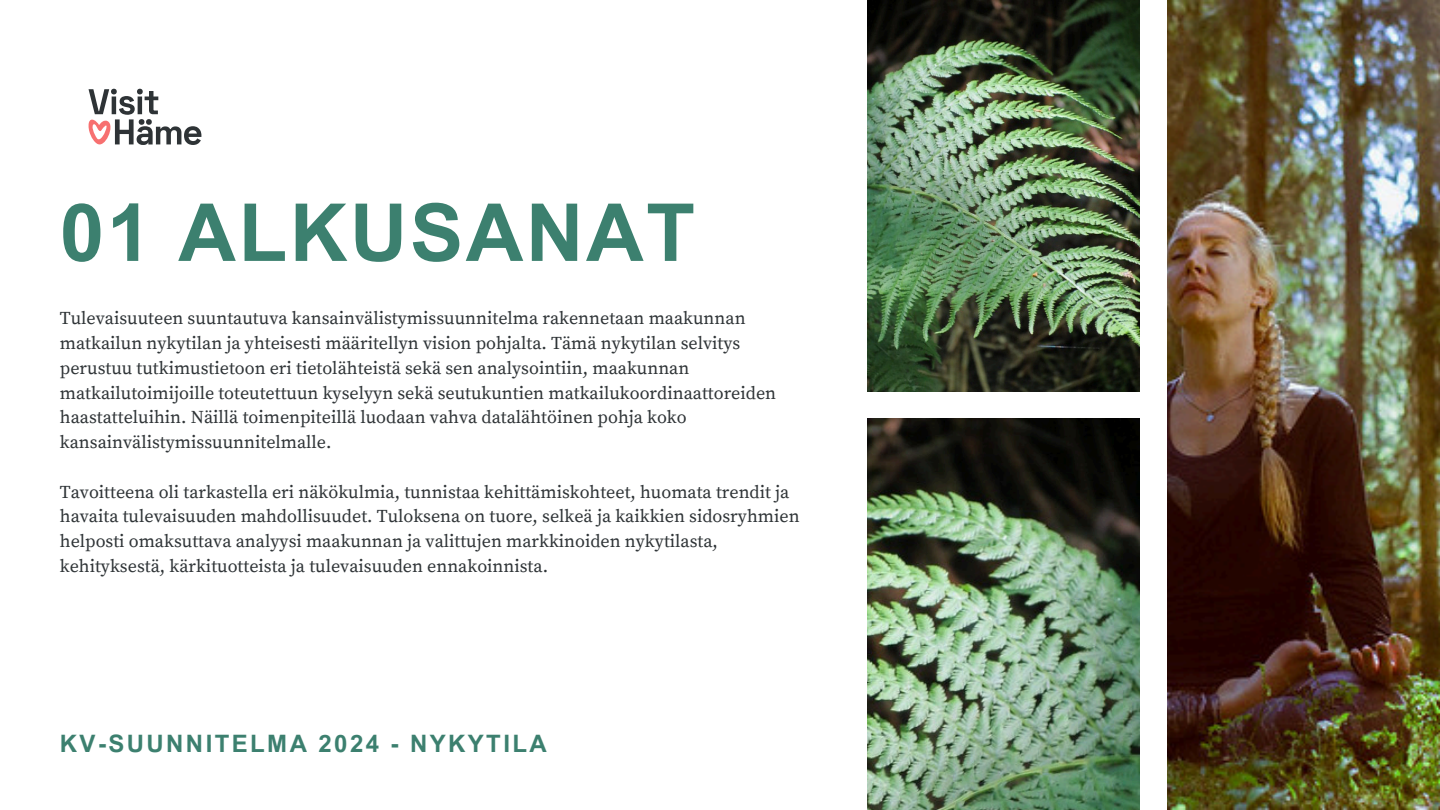
<style>
.page{position:relative;width:1440px;height:810px;background:#fff}
.page>*{position:absolute;margin:0;border:0;box-sizing:border-box;transform-origin:0 0}
.t1{font:700 80px "Arial MT Pro";letter-spacing:.03em;color:#3c806f}
.t2{font:700 24px "Arial MT Pro";letter-spacing:.1em;color:#3c806f}
.t3{font:18px/24.8px "Source Serif Pro";color:#2e3336}
</style>
<div class="page">
<img style="left:1168px;top:0;width:272px;height:810px">
<img style="left:867px;top:0;width:272px;height:392px">
<img style="left:867px;top:418px;width:272px;height:392px">
<svg style="left:88px;top:89px;width:113px;height:56px"></svg>
<p class="t1" style="left:60px;top:203px;width:637px">01 ALKUSANAT</p>
<p class="t3" style="left:60px;top:307px;width:718px">Tulevaisuuteen suuntautuva kansainvälistymissuunnitelma rakennetaan maakunnan matkailun nykytilan ja yhteisesti määritellyn vision pohjalta. Tämä nykytilan selvitys perustuu tutkimustietoon eri tietolähteistä sekä sen analysointiin, maakunnan matkailutoimijoille toteutettuun kyselyyn sekä seutukuntien matkailukoordinaattoreiden haastatteluihin. Näillä toimenpiteillä luodaan vahva datalähtöinen pohja koko kansainvälistymissuunnitelmalle.</p>
<p class="t3" style="left:60px;top:480px;width:741px">Tavoitteena oli tarkastella eri näkökulmia, tunnistaa kehittämiskohteet, huomata trendit ja havaita tulevaisuuden mahdollisuudet. Tuloksena on tuore, selkeä ja kaikkien sidosryhmien helposti omaksuttava analyysi maakunnan ja valittujen markkinoiden nykytilasta, kehityksestä, kärkituotteista ja tulevaisuuden ennakoinnista.</p>
<p class="t2" style="left:60px;top:735px;width:488px">KV-SUUNNITELMA 2024 - NYKYTILA</p>
</div>
